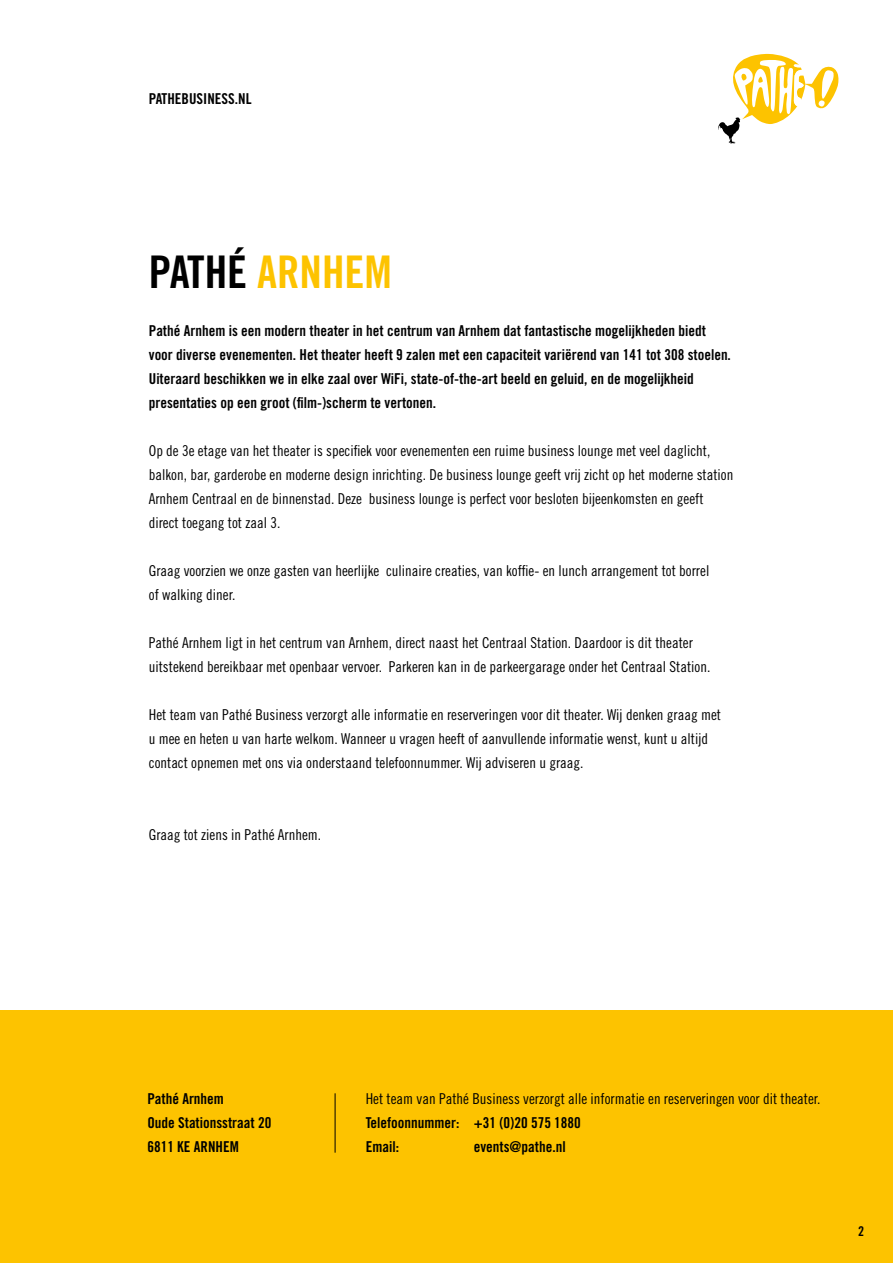
<style>
.page{position:relative;width:893px;height:1263px;background:#fff}
.page>*{position:absolute;margin:0;border:0;box-sizing:border-box;transform-origin:0 0}
.t1{font:45px "Trade Gothic LT Pro Bd Cn 20";color:#fdc300}
.t2{font:15px/24px "Trade Gothic LT Pro Cn 18";color:#000}
.t3{font:15px/24px "Trade Gothic LT Pro Bd Cn 20";color:#000}
.t4{font:13.5px "Trade Gothic LT Pro Bd Cn 20";color:#000}
.s1{color:#000}
</style>
<div class="page">
<div style="left:0;top:1010px;width:893px;height:253px;background:#fdc300"></div>
<hr style="left:335px;top:1093px;width:1px;height:60px;background:#000">
<svg style="left:718px;top:54px;width:121px;height:90px"></svg>
<p class="t3" style="left:149px;top:87px;width:104px">PATHEBUSINESS.NL</p>
<h1 class="t1" style="left:149px;top:245px;width:245px"><span class="s1">PATHÉ</span> ARNHEM</h1>
<p class="t3" style="left:149px;top:319px;width:584px">Pathé Arnhem is een modern theater in het centrum van Arnhem dat fantastische mogelijkheden biedt voor diverse evenementen. Het theater heeft 9 zalen met een capaciteit variërend van 141 tot 308 stoelen.<br>Uiteraard beschikken we in elke zaal over WiFi, state-of-the-art beeld en geluid, en de mogelijkheid presentaties op een groot (film-)scherm te vertonen.</p>
<p class="t2" style="left:149px;top:438px;width:586px">Op de 3e etage van het theater is specifiek voor evenementen een ruime business lounge met veel daglicht, balkon, bar, garderobe en moderne design inrichting. De business lounge geeft vrij zicht op het moderne station Arnhem Centraal en de binnenstad. Deze business lounge is perfect voor besloten bijeenkomsten en geeft direct toegang tot zaal 3.</p>
<p class="t2" style="left:149px;top:558px;width:562px">Graag voorzien we onze gasten van heerlijke culinaire creaties, van koffie- en lunch arrangement tot borrel of walking diner.</p>
<p class="t2" style="left:149px;top:630px;width:563px">Pathé Arnhem ligt in het centrum van Arnhem, direct naast het Centraal Station. Daardoor is dit theater uitstekend bereikbaar met openbaar vervoer. Parkeren kan in de parkeergarage onder het Centraal Station.</p>
<p class="t2" style="left:149px;top:702px;width:574px">Het team van Pathé Business verzorgt alle informatie en reserveringen voor dit theater. Wij denken graag met u mee en heten u van harte welkom. Wanneer u vragen heeft of aanvullende informatie wenst, kunt u altijd contact opnemen met ons via onderstaand telefoonnummer. Wij adviseren u graag.</p>
<p class="t2" style="left:149px;top:822px;width:174px">Graag tot ziens in Pathé Arnhem.</p>
<p class="t3" style="left:147px;top:1087px;width:126px">Pathé Arnhem<br>Oude Stationsstraat 20<br>6811 KE ARNHEM</p>
<p class="t2" style="left:366px;top:1086px;width:456px">Het team van Pathé Business verzorgt alle informatie en reserveringen voor dit theater.</p>
<p class="t3" style="left:366px;top:1111px;width:217px">Telefoonnummer: +31 (0)20 575 1880<br>Email:</p>
<p class="t3" style="left:474px;top:1135px;width:93px">events@pathe.nl</p>
<p class="t4" style="left:858px;top:1223px;width:7px">2</p>
</div>
